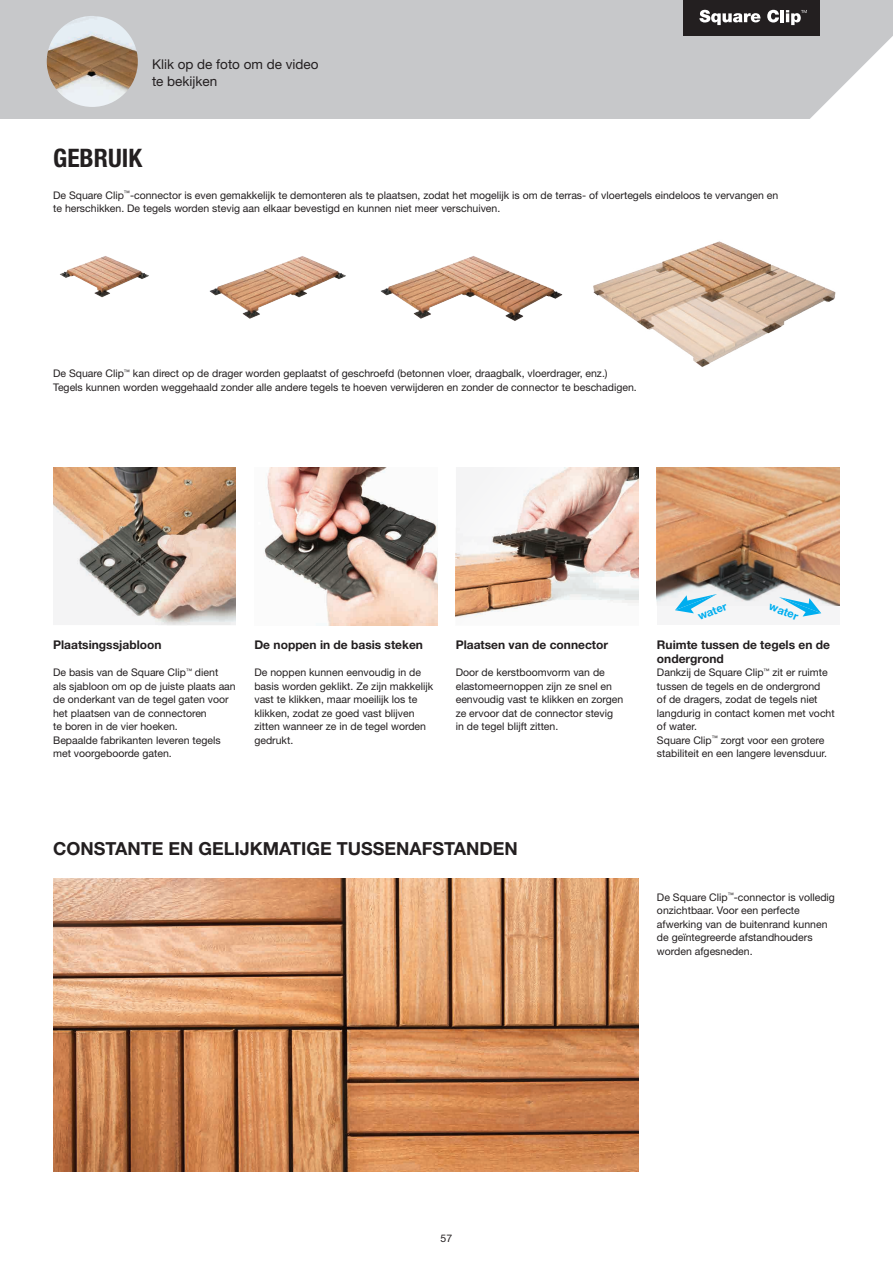
<style>
.page{position:relative;width:893px;height:1263px;background:#fff}
.page>*{position:absolute;margin:0;border:0;box-sizing:border-box;transform-origin:0 0}
.t1{font:700 condensed 25.5px "Helvetica Neue LT Std";color:#231f20}
.t2{font:700 18px "Helvetica Neue LT Std";color:#231f20}
.t3{font:13.5px "Helvetica Neue LT Std";color:#231f20}
.t4{font:700 12px/13.5px "Helvetica Neue LT Std";color:#231f20}
.t5{font:700 11.25px "Helvetica Neue LT Std";color:#00aeef}
.t6{font:10.5px/13.5px "Helvetica Neue LT Std";color:#231f20}
</style>
<div class="page">
<div style="left:0;top:0;width:893px;height:119px;background:#c7c8ca"></div>
<img style="left:456px;top:468px;width:183px;height:150px">
<div style="left:657px;top:468px;width:183px;height:157px;background:#f5f5f6"></div>
<img style="left:657px;top:468px;width:183px;height:138px">
<img style="left:53px;top:468px;width:183px;height:157px">
<img style="left:264px;top:468px;width:173px;height:157px">
<img style="left:593px;top:241px;width:243px;height:126px">
<img style="left:60px;top:256px;width:89px;height:42px">
<img style="left:209px;top:256px;width:137px;height:63px">
<img style="left:380px;top:256px;width:183px;height:65px">
<div style="left:683px;top:0;width:136px;height:35px;background:#231f20"></div>
<svg style="left:699px;top:10px;width:61px;height:15px"></svg>
<svg style="left:767px;top:10px;width:126px;height:109px"></svg>
<img style="left:53px;top:878px;width:586px;height:293px">
<svg style="left:669px;top:582px;width:56px;height:32px"></svg>
<svg style="left:773px;top:583px;width:55px;height:34px"></svg>
<img style="left:47px;top:16px;width:91px;height:91px;border-radius:46px">
<p class="t3" style="left:152px;top:56px;width:168px">Klik op de foto om de video</p>
<p class="t3" style="left:152px;top:73px;width:67px">te bekijken</p>
<p class="t1" style="left:53px;top:143px;width:91px">GEBRUIK</p>
<p class="t6" style="left:53px;top:188px;width:727px">De Square Clip<sup>™</sup>-connector is even gemakkelijk te demonteren als te plaatsen, zodat het mogelijk is om de terras- of vloertegels eindeloos te vervangen en</p>
<p class="t6" style="left:53px;top:202px;width:449px">te herschikken. De tegels worden stevig aan elkaar bevestigd en kunnen niet meer verschuiven.</p>
<p class="t6" style="left:53px;top:367px;width:556px">De Square Clip<sup>™</sup> kan direct op de drager worden geplaatst of geschroefd (betonnen vloer, draagbalk, vloerdrager, enz.)</p>
<p class="t6" style="left:53px;top:380px;width:585px">Tegels kunnen worden weggehaald zonder alle andere tegels te hoeven verwijderen en zonder de connector te beschadigen.</p>
<p class="t4" style="left:53px;top:638px;width:110px">Plaatsingssjabloon</p>
<p class="t6" style="left:53px;top:666px;width:167px">De basis van de Square Clip<sup>™</sup> dient</p>
<p class="t6" style="left:53px;top:679px;width:184px">als sjabloon om op de juiste plaats aan de onderkant van de tegel gaten voor het plaatsen van de connectoren</p>
<p class="t6" style="left:53px;top:720px;width:126px">te boren in de vier hoeken.</p>
<p class="t6" style="left:53px;top:733px;width:169px">Bepaalde fabrikanten leveren tegels met voorgeboorde gaten.</p>
<p class="t4" style="left:254px;top:638px;width:170px">De noppen in de basis steken</p>
<p class="t6" style="left:254px;top:666px;width:180px">De noppen kunnen eenvoudig in de basis worden geklikt. Ze zijn makkelijk vast te klikken, maar moeilijk los te klikken, zodat ze goed vast blijven zitten wanneer ze in de tegel worden gedrukt.</p>
<p class="t4" style="left:456px;top:638px;width:154px">Plaatsen van de connector</p>
<p class="t6" style="left:456px;top:666px;width:169px">Door de kerstboomvorm van de elastomeernoppen zijn ze snel en eenvoudig vast te klikken en zorgen</p>
<p class="t6" style="left:456px;top:706px;width:159px">ze ervoor dat de connector stevig</p>
<p class="t6" style="left:456px;top:720px;width:104px">in de tegel blijft zitten.</p>
<p class="t2" style="left:53px;top:837px;width:466px">CONSTANTE EN GELIJKMATIGE TUSSENAFSTANDEN</p>
<p class="t5" style="left:696px;top:610px;width:32px;rotate:-21deg">water</p>
<p class="t5" style="left:772px;top:599px;width:32px;rotate:21deg">water</p>
<p class="t4" style="left:657px;top:638px;width:175px">Ruimte tussen de tegels en de ondergrond</p>
<p class="t6" style="left:657px;top:666px;width:179px">Dankzij de Square Clip<sup>™</sup> zit er ruimte tussen de tegels en de ondergrond<br>of de dragers, zodat de tegels niet langdurig in contact komen met vocht of water.</p>
<p class="t6" style="left:657px;top:733px;width:171px">Square Clip<sup>™</sup> zorgt voor een grotere stabiliteit en een langere levensduur.</p>
<p class="t6" style="left:657px;top:890px;width:179px">De Square Clip<sup>™</sup>-connector is volledig onzichtbaar. Voor een perfecte afwerking van de buitenrand kunnen de geïntegreerde afstandhouders worden afgesneden.</p>
<p class="t6" style="left:441px;top:1231px;width:13px">57</p>
</div>
